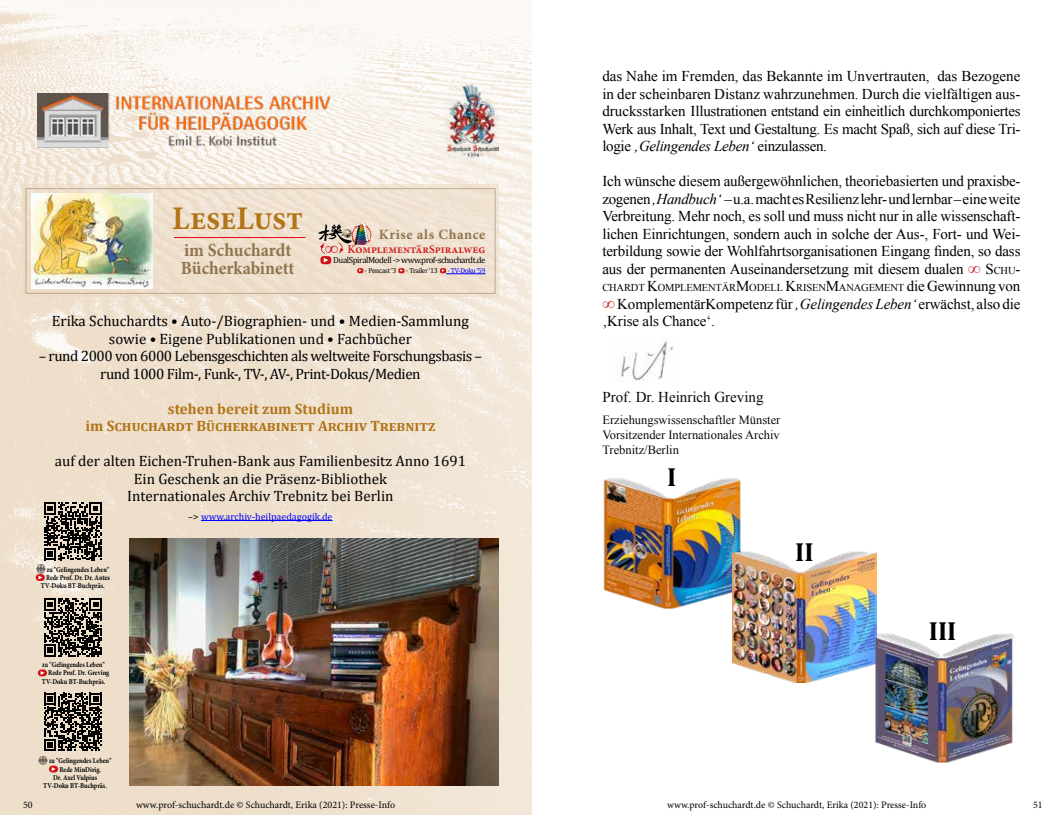
<style>
.page{position:relative;width:1063px;height:815px;background:#fff}
.page>*{position:absolute;margin:0;border:0;box-sizing:border-box;transform-origin:0 0}
.t1{font:700 33px "Minion Pro";color:#b17417;scale:.95 1}
.t2{font:700 26.25px "Cambria";color:#000}
.t3{font:700 18.5px/18.5px "Minion Pro";color:#8e754f;scale:.95 1}
.t4{font:15px/17.5px "Times New Roman";letter-spacing:-.01em;color:#000;text-align:justify}
.t5{font:15px/17.5px "Cambria";color:#000;text-align:center}
.t6{font:15px/17.5px "Cambria";letter-spacing:-.03em;color:#000;text-align:center}
.t7{font:700 15px/17.5px "Cambria";color:#b17417;text-align:center}
.t8{font:15px "Times New Roman";color:#0a0a0a}
.t9{font:700 14.12px "Minion Pro";letter-spacing:.04em;color:#8e754f}
.t10{font:12.5px/15px "Times New Roman";color:#0b0b0a;text-align:justify}
.t11{font:600 11.75px "Minion Pro";color:#cd181a}
.t12{font:10.5px "Times New Roman";letter-spacing:-.015em;color:#000}
.t13{font:10px "Minion Pro";letter-spacing:-.005em;color:#000}
.t14{font:10px "Cambria";color:#00f}
.t15{font:8.88px "Cambria";letter-spacing:-.05em;color:#000}
.t16{font:700 7.38px "Minion Pro";color:#000;scale:.86 1}
.t17{font:700 7.38px "Minion Pro";color:#000;scale:.8 1}
.t18{font:7.25px "Cambria";letter-spacing:-.05em;color:#000}
.t19{font:7.25px "Cambria";letter-spacing:-.05em;color:#00f}
.s1{font-family:"Times New Roman";font-weight:700;font-size:18.38px;color:#cd081f}
.s2{color:#000}
.s3{font-style:italic}
.s4{font-weight:700;font-size:17.5px;color:#ce2127}
.s5{font-style:inherit}
.s6{font-size:10.5px}
.s7{font-size:15px}
</style>
<div class="page">
<img style="left:618px;top:338px;width:55px;height:43px">
<img style="left:603px;top:478px;width:140px;height:130px">
<img style="left:733px;top:552px;width:143px;height:131px">
<img style="left:871px;top:631px;width:143px;height:131px">
<img style="left:0;top:0;width:531px;height:815px">
<hr style="left:201px;top:520px;width:132px;height:1px;background:#00f">
<img style="left:130px;top:539px;width:369px;height:247px">
<img style="left:447px;top:84px;width:52px;height:75px">
<img style="left:37px;top:93px;width:295px;height:54px">
<div style="left:22px;top:184px;width:477px;height:113px;background:linear-gradient(to right,#f0e2d1,#f0e1d0)"></div>
<img style="left:32px;top:193px;width:121px;height:95px">
<hr style="left:174px;top:237px;width:131px;height:1px;background:#e30715">
<div style="left:26px;top:188px;width:469px;height:106px;border:1px solid #bcaa90"></div>
<svg style="left:320px;top:256px;width:11px;height:8px"></svg>
<hr style="left:446px;top:274px;width:40px;height:1px;background:#00f">
<svg style="left:357px;top:268px;width:6px;height:5px"></svg>
<svg style="left:398px;top:268px;width:7px;height:5px"></svg>
<svg style="left:440px;top:268px;width:6px;height:5px"></svg>
<svg style="left:318px;top:223px;width:54px;height:39px;background:#c7b3a5"></svg>
<svg style="left:36px;top:574px;width:9px;height:7px"></svg>
<svg style="left:36px;top:502px;width:66px;height:77px;background:#8d8378"></svg>
<svg style="left:38px;top:669px;width:9px;height:7px"></svg>
<svg style="left:41px;top:671px;width:4px;height:4px"></svg>
<svg style="left:44px;top:598px;width:58px;height:58px;background:#5a544d"></svg>
<svg style="left:39px;top:693px;width:63px;height:78px;background:#857b70"></svg>
<h1 class="t1" style="left:172px;top:196px;width:140px">LeseLust</h1>
<p class="t3" style="left:181px;top:240px;width:121px">im Schuchardt<br>Bücherkabinett</p>
<p class="t9" style="left:379px;top:225px;width:108px">Krise als Chance</p>
<p class="t11" style="left:325px;top:241px;width:162px"><span class="s1">∞</span> KomplementärSpiralweg</p>
<p class="t15" style="left:333px;top:255px;width:154px">DualSpiralModell -&gt; www.prof-schuchardt.de</p>
<p class="t18" style="left:365px;top:267px;width:33px">· Pencast '3</p>
<p class="t18" style="left:406px;top:267px;width:33px">· Trailer '13</p>
<p class="t19" style="left:448px;top:267px;width:39px">· TV-Doku '59</p>
<p class="t5" style="left:52px;top:312px;width:419px">Erika Schuchardts • Auto-/Biographien- und • Medien-Sammlung sowie • Eigene Publikationen und • Fachbücher</p>
<p class="t6" style="left:39px;top:347px;width:445px">– rund 2000 von 6000 Lebensgeschichten als weltweite Forschungsbasis – rund 1000 Film-, Funk-, TV-, AV-, Print-Dokus/Medien</p>
<p class="t7" style="left:85px;top:399px;width:352px">stehen bereit zum Studium<br>im Schuchardt Bücherkabinett Archiv Trebnitz</p>
<p class="t5" style="left:55px;top:452px;width:413px">auf der alten Eichen-Truhen-Bank aus Familienbesitz Anno 1691<br>Ein Geschenk an die Präsenz-Bibliothek<br>Internationales Archiv Trebnitz bei Berlin</p>
<p class="t14" style="left:188px;top:511px;width:146px"><span class="s2">–&gt;</span> www.archiv-heilpaedagogik.de</p>
<p class="t17" style="left:47px;top:564px;width:80px">zu "Gelingendes Leben"</p>
<p class="t17" style="left:46px;top:573px;width:81px">Rede Prof. Dr. Dr. Antes</p>
<p class="t16" style="left:41px;top:581px;width:76px">TV-Doku BT-Buchpräs.</p>
<p class="t17" style="left:42px;top:660px;width:80px">zu "Gelingendes Leben"</p>
<p class="t16" style="left:48px;top:668px;width:73px">Rede Prof. Dr. Greving</p>
<p class="t16" style="left:42px;top:676px;width:76px">TV-Doku BT-Buchpräs.</p>
<p class="t17" style="left:49px;top:756px;width:80px">zu "Gelingendes Leben"</p>
<p class="t16" style="left:59px;top:764px;width:50px">Rede MinDirig.</p>
<p class="t16" style="left:53px;top:772px;width:53px">Dr. Axel Vulpius</p>
<p class="t16" style="left:43px;top:780px;width:76px">TV-Doku BT-Buchpräs.</p>
<p class="t4" style="left:602px;top:67px;width:420px">das Nahe im Fremden, das Bekannte im Unvertrauten, das Bezogene in der scheinbaren Distanz wahrzunehmen. Durch die vielfältigen aus&shy;drucksstarken Illustrationen entstand ein einheitlich durchkomponiertes Werk aus Inhalt, Text und Gestaltung. Es macht Spaß, sich auf diese Tri&shy;logie <span class="s3">‚Gelingendes Leben‘</span> einzulassen.</p>
<p class="t4" style="left:602px;top:172px;width:420px">Ich wünsche diesem außergewöhnlichen, theoriebasierten und praxisbe&shy;zogenen <span class="s3">‚Handbuch‘</span> – u.a. macht es Resilienz lehr- und lernbar – eine weite Verbreitung. Mehr noch, es soll und muss nicht nur in alle wissenschaft&shy;lichen Einrichtungen, sondern auch in solche der Aus-, Fort- und Wei&shy;terbildung sowie der Wohlfahrtsorganisationen Eingang finden, so dass aus der permanenten Auseinandersetzung mit diesem dualen <span class="s4">∞</span> <span class="s5">S</span><span class="s6">CHU</span><span class="s5">-</span></p>
<p class="t12" style="left:602px;top:281px;width:420px">CHARDT <span class="s7">K</span>OMPLEMENTÄR<span class="s7">M</span>ODELL <span class="s7">K</span>RISEN<span class="s7">M</span>ANAGEMENT <span class="s7">die Gewinnung von</span></p>
<p class="t4" style="left:602px;top:295px;width:420px"><span class="s4">∞</span> KomplementärKompetenz für <span class="s3">‚Gelingendes Leben‘</span> erwächst, also die ‚Krise als Chance‘.</p>
<p class="t8" style="left:602px;top:387px;width:163px">Prof. Dr. Heinrich Greving</p>
<p class="t10" style="left:602px;top:413px;width:180px">Erziehungswissenschaftler Münster Vorsitzender Internationales Archiv Trebnitz/Berlin</p>
<h2 class="t2" style="left:667px;top:458px;width:11px">I</h2>
<h2 class="t2" style="left:795px;top:533px;width:20px">II</h2>
<h2 class="t2" style="left:929px;top:612px;width:29px">III</h2>
<p class="t13" style="left:23px;top:798px;width:11px">50</p>
<p class="t13" style="left:136px;top:798px;width:261px">www.prof-schuchardt.de © Schuchardt, Erika (2021): Presse-Info</p>
<p class="t13" style="left:667px;top:798px;width:261px">www.prof-schuchardt.de © Schuchardt, Erika (2021): Presse-Info</p>
<p class="t13" style="left:1033px;top:798px;width:11px">51</p>
</div>
